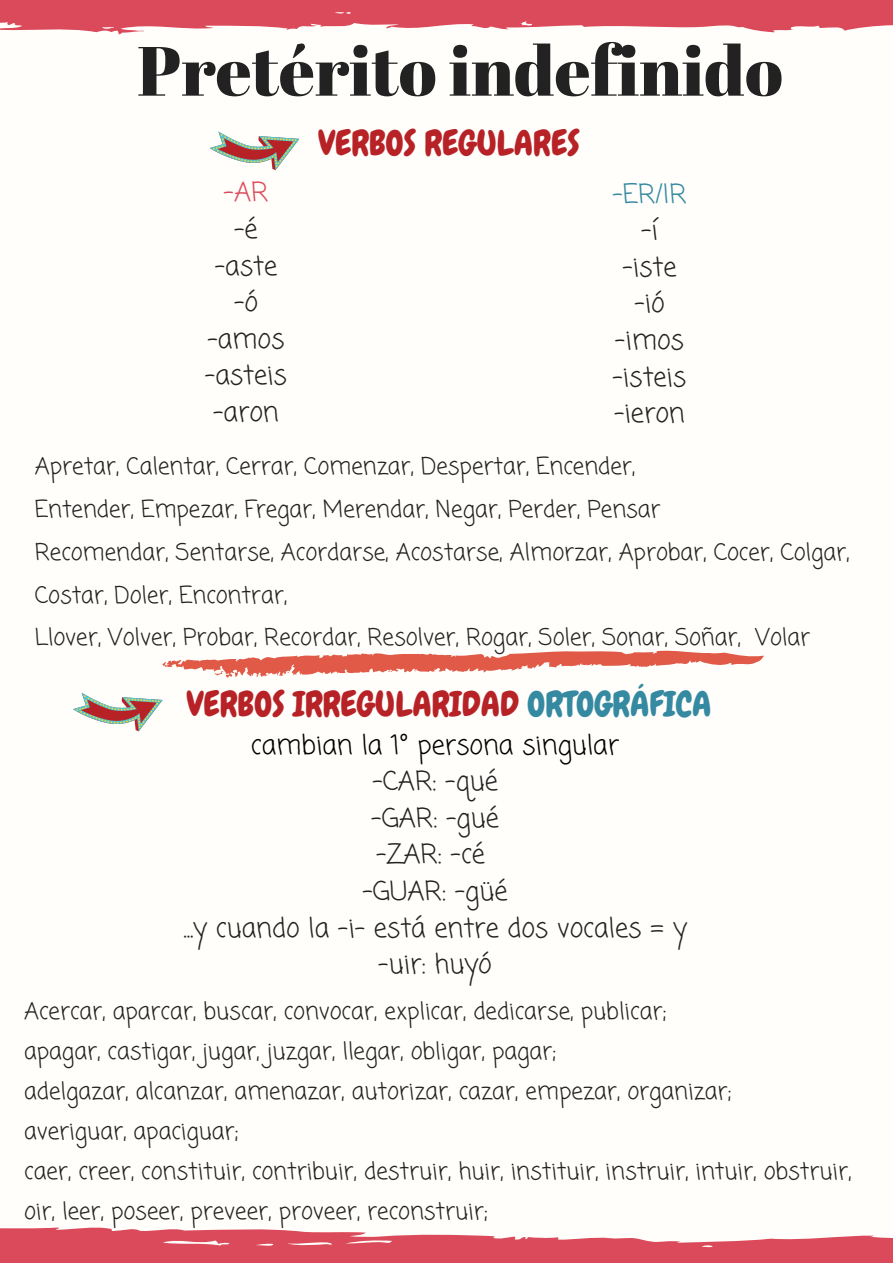
<style>
.page{position:relative;width:893px;height:1263px;background:#fffefb}
.page>*{position:absolute;margin:0;border:0;box-sizing:border-box;transform-origin:0 0}
.t1{font:69.53px "Abril Fatface";color:#222}
.t2{font:34.72px "Chewy";color:#b72227}
.t3{font:26.47px/36.6px "Coming Soon";color:#222;text-align:center}
.t4{font:26.47px "Coming Soon";color:#000}
.t5{font:26.47px "Coming Soon";color:#3589a1}
.t6{font:26.47px "Coming Soon";color:#db4a5a}
.t7{font:23.17px/40px "Coming Soon";color:#222}
.s1{color:#3589a1}
</style>
<div class="page">
<svg style="left:0;top:0;width:893px;height:34px"></svg>
<svg style="left:0;top:1227px;width:893px;height:36px"></svg>
<svg style="left:210px;top:131px;width:90px;height:40px"></svg>
<svg style="left:73px;top:650px;width:691px;height:82px"></svg>
<h1 class="t1" style="left:137px;top:22px;width:647px">Pretérito indefinido</h1>
<h2 class="t2" style="left:318px;top:121px;width:263px">VERBOS REGULARES</h2>
<p class="t6" style="left:224px;top:174px;width:46px">-AR</p>
<p class="t3" style="left:205px;top:213px;width:84px">-é -aste -ó -amos -asteis -aron</p>
<p class="t5" style="left:612px;top:175px;width:76px">-ER/IR</p>
<p class="t3" style="left:612px;top:214px;width:75px">-í -iste -ió -imos -isteis -ieron</p>
<p class="t7" style="left:35px;top:447px;width:816px;line-height:42.8px">Apretar, Calentar, Cerrar, Comenzar, Despertar, Encender,<br>Entender, Empezar, Fregar, Merendar, Negar, Perder, Pensar<br>Recomendar, Sentarse, Acordarse, Acostarse, Almorzar, Aprobar, Cocer, Colgar, Costar, Doler, Encontrar,<br>Llover, Volver, Probar, Recordar, Resolver, Rogar, Soler, Sonar, Soñar, Volar</p>
<h2 class="t2" style="left:187px;top:682px;width:526px">VERBOS IRREGULARIDAD <span class="s1">ORTOGRÁFICA</span></h2>
<p class="t4" style="left:251px;top:726px;width:370px">cambian la 1° persona singular</p>
<p class="t3" style="left:183px;top:765px;width:505px">-CAR: -qué<br>-GAR: -gué<br>-ZAR: -cé<br>-GUAR: -güé<br>...y cuando la -i- está entre dos vocales = y -uir: huyó</p>
<p class="t7" style="left:24px;top:993px;width:828px">Acercar, aparcar, buscar, convocar, explicar, dedicarse, publicar;<br>apagar, castigar, jugar, juzgar, llegar, obligar, pagar;<br>adelgazar, alcanzar, amenazar, autorizar, cazar, empezar, organizar;<br>averiguar, apaciguar;<br>caer, creer, constituir, contribuir, destruir, huir, instituir, instruir, intuir, obstruir, oir, leer, poseer, preveer, proveer, reconstruir;</p>
</div>
